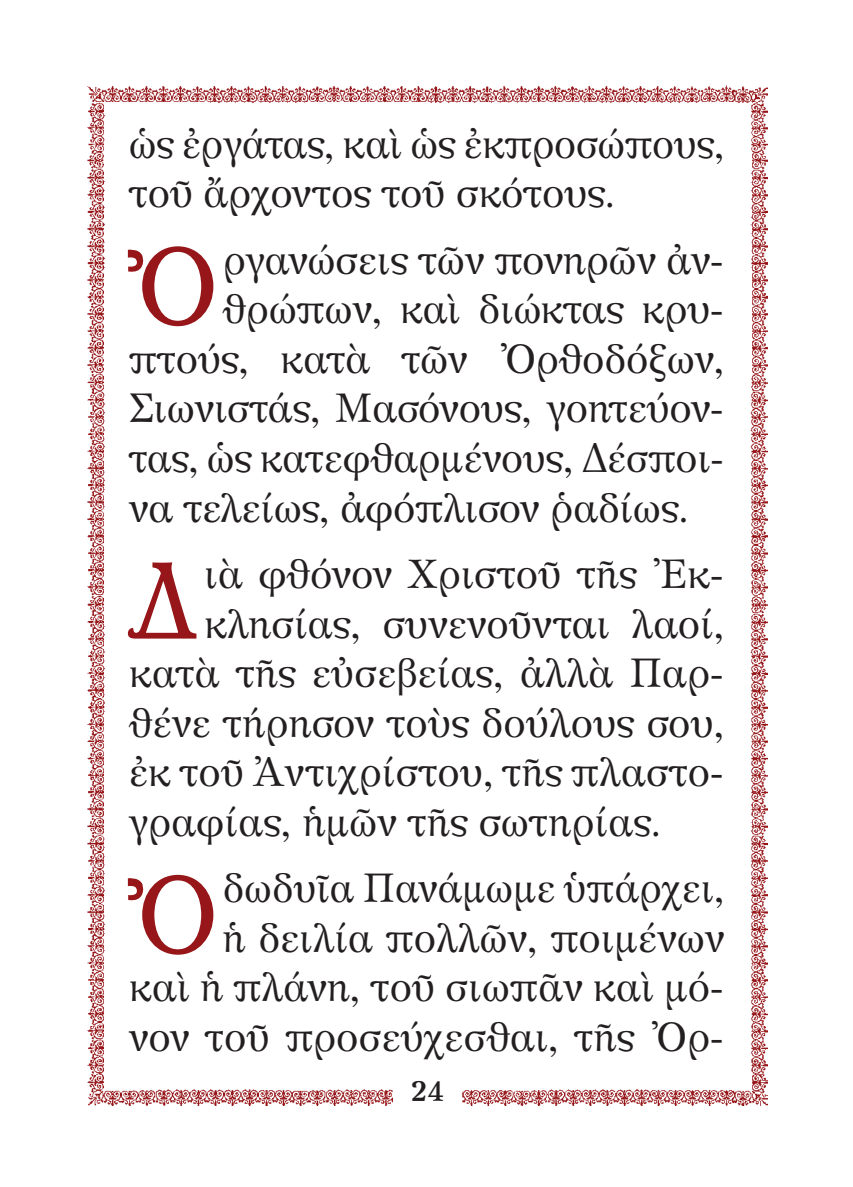
<style>
.page{position:relative;width:853px;height:1187px;background:#fff}
.page>*{position:absolute;margin:0;border:0;box-sizing:border-box;transform-origin:0 0}
.t1{font:117px "Genesis";color:#961619;scale:.85 1}
.t2{font:39px "Apollonia";letter-spacing:-.01em;color:#231f20;scale:.95 1}
.t3{font:39px/49.5px "Apollonia";letter-spacing:-.01em;color:#231f20;scale:.93 1}
.t4{font:39px "Apollonia";letter-spacing:-.01em;color:#231f20;scale:.94 1}
.t5{font:700 27px "Apollonia";color:#231f20;scale:.95 1}
</style>
<div class="page">
<img style="left:87px;top:85px;width:679px;height:1020px">
<div style="left:393px;top:1073px;width:68px;height:35px;background:#fff"></div>
<svg style="left:127px;top:245px;width:87px;height:82px"></svg>
<svg style="left:127px;top:561px;width:70px;height:78px"></svg>
<svg style="left:127px;top:873px;width:87px;height:82px"></svg>
<p class="t3" style="left:129px;top:120px;width:642px">ὡς ἐργάτας, καὶ ὡς ἐκπροσώπους, τοῦ ἄρχοντος τοῦ σκότους.</p>
<h1 class="t1" style="left:138px;top:228px;width:95px">Ὀ</h1>
<p class="t2" style="left:222px;top:234px;width:530px">ργανώσεις τῶν πονηρῶν ἀν-</p>
<p class="t2" style="left:222px;top:284px;width:530px">θρώπων, καὶ διώκτας κρυ -</p>
<p class="t2" style="left:129px;top:333px;width:628px">πτούς, κατὰ τῶν Ὀρθοδόξων,</p>
<p class="t2" style="left:129px;top:383px;width:628px">Σιωνιστάς, Μασόνους, γοητεύον-</p>
<p class="t4" style="left:129px;top:432px;width:635px">τας, ὡς κατεφθαρμένους, Δέσποι-</p>
<p class="t2" style="left:129px;top:482px;width:586px">να τελείως, ἀφόπλισον ῥαδίως.</p>
<h1 class="t1" style="left:127px;top:542px;width:86px">Δ</h1>
<p class="t2" style="left:204px;top:548px;width:549px">ιὰ φθόνον Χριστοῦ τῆς Ἐκ-</p>
<p class="t2" style="left:204px;top:598px;width:549px">κλησίας, συνενοῦνται λαοί,</p>
<p class="t2" style="left:129px;top:647px;width:628px">κατὰ τῆς εὐσεβείας, ἀλλὰ Παρ-</p>
<p class="t2" style="left:129px;top:697px;width:628px">θένε τήρησον τοὺς δούλους σου,</p>
<p class="t2" style="left:129px;top:746px;width:628px">ἐκ τοῦ Ἀντιχρίστου, τῆς πλαστο-</p>
<p class="t2" style="left:129px;top:796px;width:558px">γραφίας, ἡμῶν τῆς σωτηρίας.</p>
<h1 class="t1" style="left:138px;top:856px;width:95px">Ὀ</h1>
<p class="t3" style="left:129px;top:864px;width:642px;text-align:right">δωδυῖα Πανάμωμε ὑπάρχει,<br>ἡ δειλία πολλῶν, ποιμένων<br>καὶ ἡ πλάνη, τοῦ σιωπᾶν καὶ μό&shy;νον τοῦ προσεύχεσθαι, τῆς Ὀρ-</p>
<p class="t5" style="left:411px;top:1073px;width:36px">24</p>
</div>
